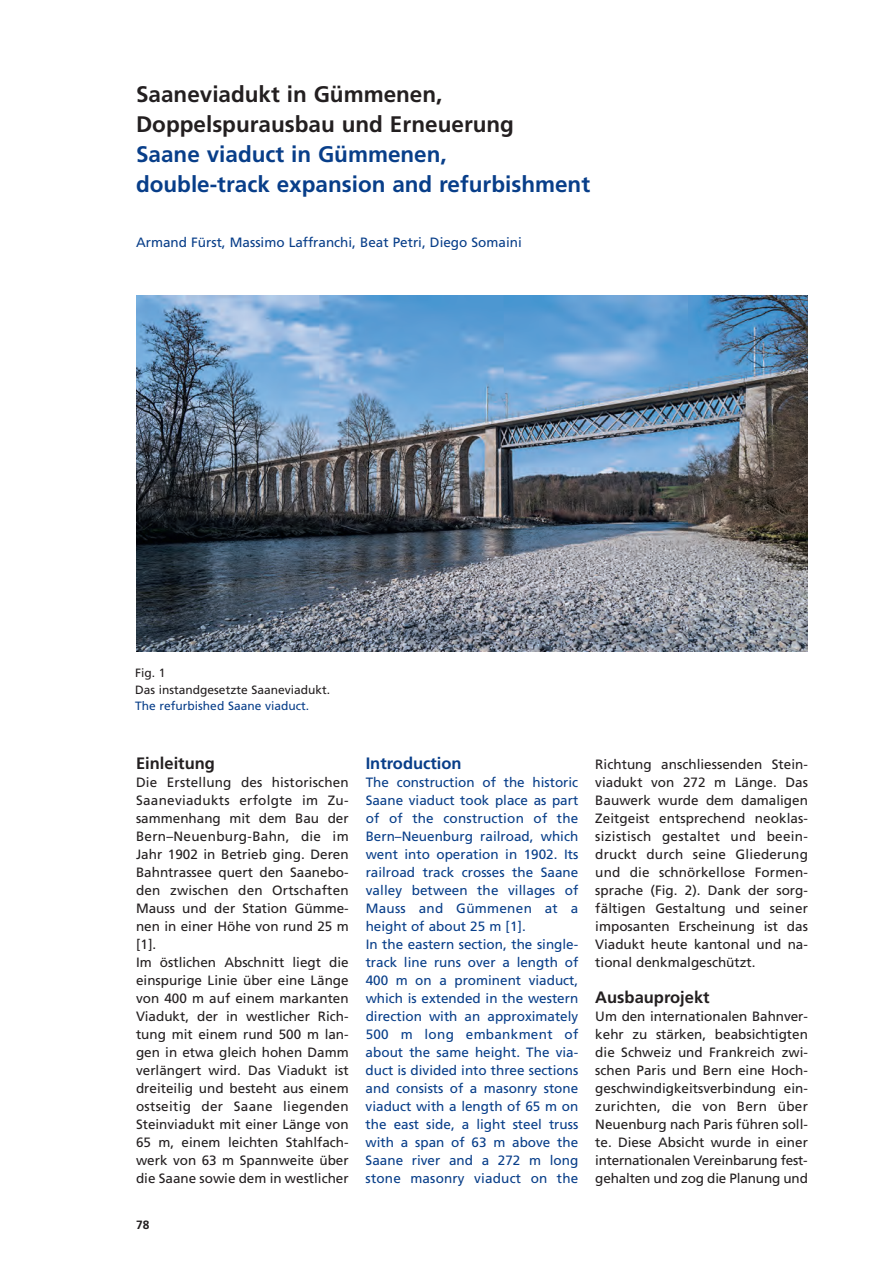
<style>
.page{position:relative;width:893px;height:1263px;background:#fff}
.page>*{position:absolute;margin:0;border:0;box-sizing:border-box;transform-origin:0 0}
.t1{font:700 22.5px/30px "Frutiger";color:#083e89}
.t2{font:700 22.5px/30px "Frutiger";color:#231f20}
.t3{font:700 16.5px "Frutiger";color:#231f20}
.t4{font:700 16.5px "Frutiger";color:#083e89}
.t5{font:13.5px/18px "Frutiger";color:#231f20;text-align:justify}
.t6{font:13.5px/18px "Frutiger";color:#083e89}
.t7{font:12px/16.5px "Frutiger";color:#231f20}
.t8{font:12px "Frutiger";color:#083e89}
.t9{font:700 12px "Frutiger";color:#231f20}
</style>
<div class="page">
<img style="left:136px;top:295px;width:672px;height:356px">
<h1 class="t2" style="left:136px;top:81px;width:379px">Saaneviadukt in Gümmenen,<br>Doppelspurausbau und Erneuerung</h1>
<h1 class="t1" style="left:136px;top:141px;width:456px">Saane viaduct in Gümmenen,<br>double-track expansion and refurbishment</h1>
<p class="t6" style="left:136px;top:234px;width:387px">Armand Fürst, Massimo Laffranchi, Beat Petri, Diego Somaini</p>
<p class="t7" style="left:135px;top:665px;width:196px">Fig. 1<br>Das instandgesetzte Saaneviadukt.</p>
<p class="t8" style="left:135px;top:701px;width:175px">The refurbished Saane viaduct.</p>
<p class="t3" style="left:136px;top:757px;width:80px">Einleitung</p>
<p class="t5" style="left:136px;top:774px;width:214px;text-align:left">Die Erstellung des historischen<br>Saaneviadukts erfolgte im Zu&shy;sammenhang mit dem Bau der<br>Bern–Neuenburg-Bahn, die im<br>Jahr 1902 in Betrieb ging. Deren<br>Bahntrassee quert den Saanebo&shy;den zwischen den Ortschaften<br>Mauss und der Station Gümme&shy;nen in einer Höhe von rund 25 m [1].<br>Im östlichen Abschnitt liegt die einspurige Linie über eine Länge von 400 m auf einem markanten<br>Viadukt, der in westlicher Rich&shy;tung mit einem rund 500 m lan&shy;gen in etwa gleich hohen Damm verlängert wird. Das Viadukt ist dreiteilig und besteht aus einem ostseitig der Saane liegenden<br>Steinviadukt mit einer Länge von<br>65 m, einem leichten Stahlfach - werk von 63 m Spannweite über die Saane sowie dem in westlicher</p>
<p class="t9" style="left:136px;top:1220px;width:15px">78</p>
<p class="t4" style="left:366px;top:757px;width:97px">Introduction</p>
<p class="t6" style="left:366px;top:774px;width:214px">The construction of the historic<br>Saane viaduct took place as part of of the construction of the<br>Bern–Neuenburg railroad, which went into operation in 1902. Its railroad track crosses the Saane valley between the villages of<br>Mauss and Gümmenen at a height of about 25 m [1].<br>In the eastern section, the single&shy;track line runs over a length of<br>400 m on a prominent viaduct, which is extended in the western direction with an approximately<br>500 m long embankment of about the same height. The via&shy;duct is divided into three sections and consists of a masonry stone viaduct with a length of 65 m on the east side, a light steel truss with a span of 63 m above the<br>Saane river and a 272 m long stone masonry viaduct on the</p>
<p class="t5" style="left:595px;top:756px;width:214px">Richtung anschliessenden Stein&shy;viadukt von 272 m Länge. Das Bauwerk wurde dem damaligen Zeitgeist entsprechend neoklas&shy;sizistisch gestaltet und beein&shy;druckt durch seine Gliederung und die schnörkellose Formen&shy;sprache (Fig. 2). Dank der sorg&shy;fältigen Gestaltung und seiner imposanten Erscheinung ist das Viadukt heute kantonal und na&shy;tional denkmalgeschützt.</p>
<p class="t3" style="left:595px;top:991px;width:116px">Ausbauprojekt</p>
<p class="t5" style="left:595px;top:1008px;width:214px">Um den internationalen Bahnver - kehr zu stärken, beabsichtigten die Schweiz und Frankreich zwi&shy;schen Paris und Bern eine Hoch - ge schwindigkeitsverbindung ein&shy;zurichten, die von Bern über Neuenburg nach Paris führen soll&shy;te. Diese Absicht wurde in einer internationalen Vereinbarung fest - gehalten und zog die Planung und</p>
</div>
